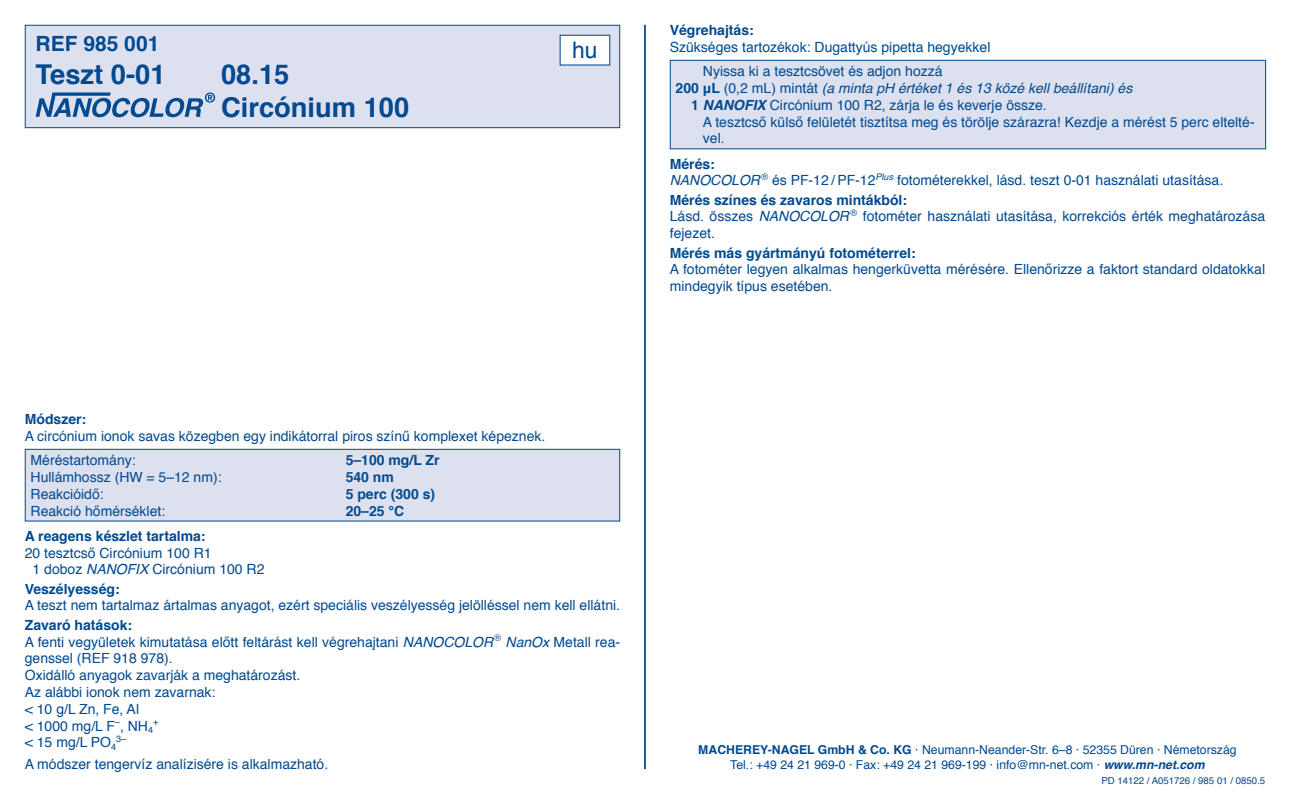
<style>
.page{position:relative;width:1290px;height:794px;background:#fff}
.page>*{position:absolute;margin:0;border:0;box-sizing:border-box;transform-origin:0 0}
.t1{font:700 27.3px/32.9px "Helvetica";color:#014990}
.t2{font:22.75px "Helvetica";color:#014990}
.t3{font:700 21px "Helvetica";color:#014990}
.t4{font:14px/16.8px "Helvetica";color:#014990}
.t5{font:700 14px "Helvetica";color:#014990}
.t6{font:12.25px/14.7px "Helvetica";color:#014990;text-align:center}
.t7{font:9.62px "Helvetica";color:#014990}
.t8{font:9.1px "Helvetica";color:#014990}
.s1{font-style:italic}
.s2{font-weight:700}
.s3{font-weight:700;font-style:italic}
</style>
<div class="page">
<hr style="left:644px;top:25px;width:2px;height:744px;background:#014990">
<div style="left:25px;top:25px;width:595px;height:103px;background:#dde1ef"></div>
<svg style="left:36px;top:92px;width:179px;height:25px"></svg>
<div style="left:25px;top:25px;width:595px;height:103px;border:1px solid #014990"></div>
<div style="left:560px;top:35px;width:50px;height:30px;background:#fff"></div>
<div style="left:560px;top:35px;width:50px;height:31px;border:1px solid #014990"></div>
<div style="left:25px;top:449px;width:595px;height:72px;background:#dde1ef"></div>
<div style="left:25px;top:449px;width:595px;height:72px;border:1px solid #014990"></div>
<div style="left:670px;top:60px;width:595px;height:89px;background:#dde1ef"></div>
<div style="left:670px;top:60px;width:596px;height:89px;border:1px solid #014990"></div>
<h3 class="t3" style="left:36px;top:27px;width:125px">REF 985 001</h3>
<h1 class="t1" style="left:36px;top:59px;width:131px">Teszt 0-01</h1>
<h1 class="t1" style="left:221px;top:59px;width:190px">08.15<br>Circónium 100</h1>
<h2 class="t2" style="left:572px;top:33px;width:27px">hu</h2>
<p class="t5" style="left:25px;top:408px;width:63px">Módszer:</p>
<p class="t4" style="left:31px;top:424px;width:516px;line-height:24.2px;text-indent:-6px">A circónium ionok savas közegben egy indikátorral piros színű komplexet képeznek.<br>Méréstartomány:</p>
<p class="t5" style="left:346px;top:449px;width:95px">5–100 mg/L Zr</p>
<p class="t4" style="left:31px;top:469px;width:192px">Hullámhossz (HW = 5–12 nm):</p>
<p class="t5" style="left:346px;top:466px;width:50px">540 nm</p>
<p class="t4" style="left:31px;top:486px;width:75px">Reakcióidő:</p>
<p class="t5" style="left:346px;top:482px;width:91px">5 perc (300 s)</p>
<p class="t4" style="left:31px;top:503px;width:136px">Reakció hőmérséklet:</p>
<p class="t5" style="left:346px;top:499px;width:60px">20–25 °C</p>
<p class="t5" style="left:25px;top:524px;width:182px">A reagens készlet tartalma:</p>
<p class="t4" style="left:33px;top:544px;width:233px;text-indent:-8px">20 tesztcső Circónium 100 R1<br>1 doboz <span class="s1">NANOFIX</span> Circónium 100 R2</p>
<p class="t5" style="left:25px;top:577px;width:96px">Veszélyesség:</p>
<p class="t4" style="left:25px;top:597px;width:597px">A teszt nem tartalmaz ártalmas anyagot, ezért speciális veszélyesség jelölléssel nem kell ellátni.</p>
<p class="t4" style="left:25px;top:617px;width:597px"><span class="s2">Zavaró hatások:<br></span>A fenti vegyületek kimutatása előtt feltárást kell végrehajtani <span class="s1">NANOCOLOR</span> <sup>®</sup> <span class="s1">NanOx</span> Metall rea&shy;genssel (REF 918 978).<br>Oxidálló anyagok zavarják a meghatározást.<br>Az alábbi ionok nem zavarnak:<br>&lt; 10 g/L Zn, Fe, Al<br>&lt; 1000 mg/L F<sup>–</sup>, NH<sub>4</sub></p>
<p class="t8" style="left:153px;top:715px;width:7px">+</p>
<p class="t4" style="left:25px;top:734px;width:93px">&lt; 15 mg/L PO<sub>4</sub></p>
<p class="t8" style="left:116px;top:731px;width:12px">3–</p>
<p class="t4" style="left:25px;top:756px;width:305px">A módszer tengervíz analízisére is alkalmazható.</p>
<p class="t5" style="left:670px;top:19px;width:86px">Végrehajtás:</p>
<p class="t4" style="left:703px;top:36px;width:289px;line-height:24.2px;text-indent:-33px">Szükséges tartozékok: Dugattyús pipetta hegyekkel<br>Nyissa ki a tesztcsövet és adjon hozzá</p>
<p class="t4" style="left:691px;top:80px;width:443px;text-indent:-16px"><span class="s2">200 μL</span> (0,2 mL) mintát <span class="s1">(a minta pH értéket 1 és 13 közé kell beállítani) és<br></span><span class="s2">1</span> <span class="s3">NANOFIX</span> Circónium 100 R2, zárja le és keverje össze.</p>
<p class="t4" style="left:703px;top:114px;width:553px">A tesztcső külső felületét tisztítsa meg és törölje szárazra! Kezdje a mérést 5 perc eltelté&shy;vel.</p>
<p class="t4" style="left:670px;top:156px;width:555px"><span class="s2">Mérés:<br></span><span class="s1">NANOCOLOR</span> <sup>®</sup> és PF-12 / PF-12<sup>Plus</sup> fotométerekkel, lásd. teszt 0-01 használati utasítása.</p>
<p class="t4" style="left:670px;top:192px;width:597px"><span class="s2">Mérés színes és zavaros mintákból:<br></span>Lásd. összes <span class="s1">NANOCOLOR</span> <sup>®</sup> fotométer használati utasítása, korrekciós érték meghatározása fejezet.</p>
<p class="t5" style="left:670px;top:241px;width:247px">Mérés más gyártmányú fotométerrel:</p>
<p class="t4" style="left:670px;top:261px;width:597px">A fotométer legyen alkalmas hengerküvetta mérésére. Ellenőrizze a faktort standard oldatokkal mindegyik típus esetében.</p>
<p class="t6" style="left:698px;top:743px;width:540px"><span class="s2">MACHEREY-NAGEL GmbH &amp; Co. KG</span> · Neumann-Neander-Str. 6–8 · 52355 Düren · Németország<br>Tel.: +49 24 21 969-0 · Fax: +49 24 21 969-199 · info@mn-net.com · <span class="s3">www.mn-net.com</span></p>
<p class="t7" style="left:1101px;top:773px;width:165px">PD 14122 / A051726 / 985 01 / 0850.5</p>
</div>
